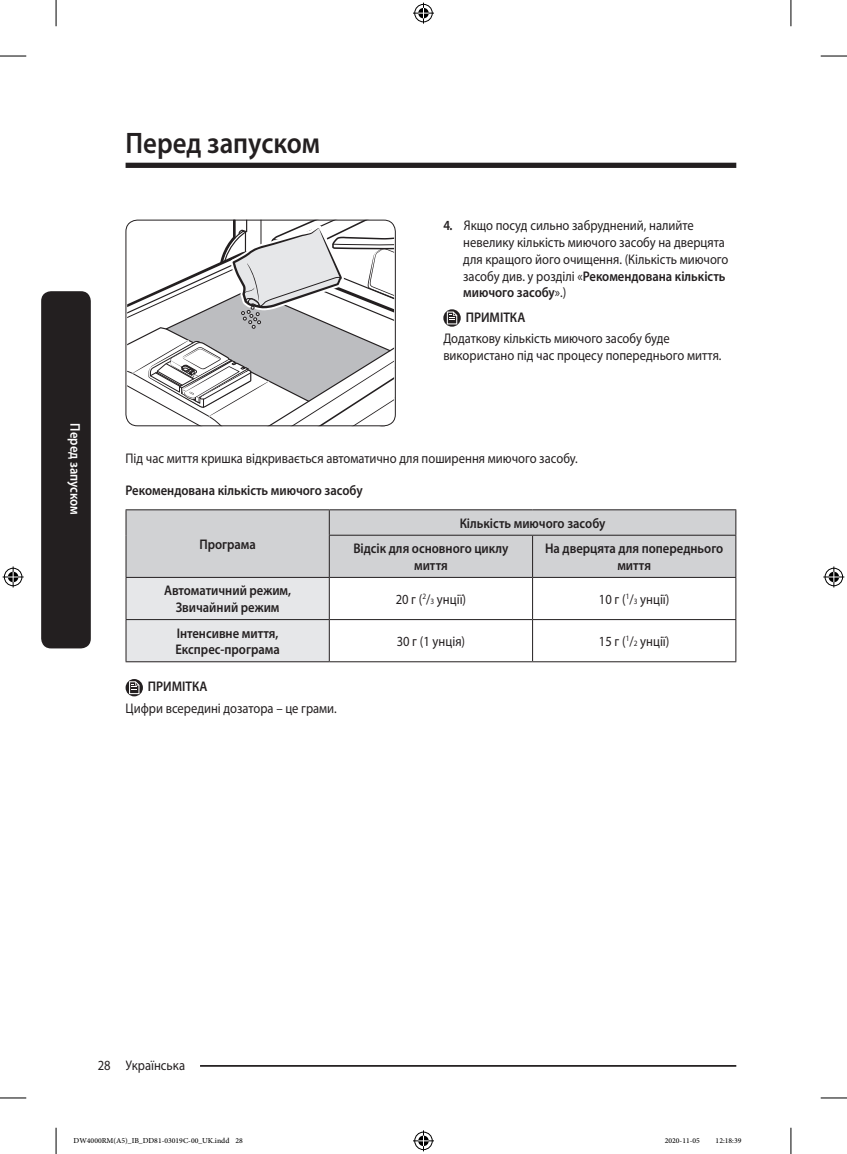
<style>
.page{position:relative;width:847px;height:1154px;background:#fff}
.page>*{position:absolute;margin:0;border:0;box-sizing:border-box;transform-origin:0 0}
.t1{font:600 29.75px "Myriad Pro";color:#231f20;scale:.9 1}
.t2{font:14px/16.8px "Myriad Pro";color:#231f20;scale:.9 1}
.t3{font:600 14px/16.8px "Myriad Pro";color:#231f20;scale:.9 1}
.t4{font:600 14px "Myriad Pro";color:#fff;scale:.9 1}
.t5{font:10.5px "Adobe Arabic";color:#000}
.s1{font-weight:600}
.s2{font-size:8.22px}
</style>
<div class="page">
<hr style="left:125px;top:1065px;width:611px;height:2px;background:#231f20">
<div style="left:111px;top:1055px;width:89px;height:17px;background:#fff"></div>
<div style="left:41px;top:291px;width:50px;height:357px;background:#231f20;border-radius:10px"></div>
<div style="left:125px;top:163px;width:611px;height:5px;background:#231f20"></div>
<svg style="left:127px;top:220px;width:267px;height:206px"></svg>
<div style="left:125px;top:220px;width:270px;height:206px;border:1px solid #231f20;border-radius:12px"></div>
<svg style="left:443px;top:309px;width:17px;height:18px"></svg>
<svg style="left:446px;top:311px;width:11px;height:13px"></svg>
<hr style="left:125px;top:509px;width:204px;height:1px;background:#231f20">
<hr style="left:329px;top:509px;width:203px;height:1px;background:#231f20">
<hr style="left:532px;top:509px;width:204px;height:1px;background:#231f20">
<svg style="left:125px;top:510px;width:611px;height:151px"></svg>
<hr style="left:125px;top:535px;width:1px;height:42px;background:#231f20">
<hr style="left:329px;top:535px;width:203px;height:1px;background:#231f20">
<hr style="left:329px;top:536px;width:1px;height:41px;background:#231f20">
<hr style="left:532px;top:535px;width:204px;height:1px;background:#231f20">
<hr style="left:532px;top:536px;width:1px;height:41px;background:#231f20">
<hr style="left:735px;top:536px;width:1px;height:41px;background:#231f20">
<hr style="left:125px;top:577px;width:204px;height:1px;background:#231f20">
<hr style="left:125px;top:578px;width:1px;height:41px;background:#231f20">
<hr style="left:329px;top:577px;width:203px;height:1px;background:#231f20">
<hr style="left:329px;top:578px;width:1px;height:41px;background:#231f20">
<hr style="left:532px;top:577px;width:204px;height:1px;background:#231f20">
<hr style="left:532px;top:578px;width:1px;height:41px;background:#231f20">
<hr style="left:735px;top:578px;width:1px;height:41px;background:#231f20">
<hr style="left:125px;top:619px;width:204px;height:1px;background:#231f20">
<hr style="left:125px;top:620px;width:1px;height:41px;background:#231f20">
<hr style="left:329px;top:619px;width:203px;height:1px;background:#231f20">
<hr style="left:329px;top:620px;width:1px;height:41px;background:#231f20">
<hr style="left:532px;top:619px;width:204px;height:1px;background:#231f20">
<hr style="left:532px;top:620px;width:1px;height:41px;background:#231f20">
<hr style="left:735px;top:620px;width:1px;height:41px;background:#231f20">
<hr style="left:125px;top:661px;width:204px;height:1px;background:#231f20">
<hr style="left:329px;top:661px;width:203px;height:1px;background:#231f20">
<hr style="left:532px;top:661px;width:204px;height:1px;background:#231f20">
<svg style="left:125px;top:679px;width:18px;height:17px"></svg>
<svg style="left:129px;top:681px;width:10px;height:13px"></svg>
<svg style="left:0;top:56px;width:26px;height:1px"></svg>
<svg style="left:820px;top:56px;width:26px;height:1px"></svg>
<svg style="left:0;top:1097px;width:26px;height:1px"></svg>
<svg style="left:820px;top:1097px;width:26px;height:1px"></svg>
<svg style="left:56px;top:0;width:1px;height:26px"></svg>
<svg style="left:56px;top:1128px;width:1px;height:26px"></svg>
<svg style="left:790px;top:0;width:1px;height:26px"></svg>
<svg style="left:790px;top:1128px;width:1px;height:26px"></svg>
<svg style="left:413px;top:3px;width:21px;height:21px"></svg>
<svg style="left:413px;top:1130px;width:21px;height:21px"></svg>
<svg style="left:3px;top:566px;width:21px;height:21px"></svg>
<svg style="left:823px;top:566px;width:21px;height:21px"></svg>
<p class="t4" style="left:84px;top:423px;width:103px;rotate:90deg">Перед запуском</p>
<h1 class="t1" style="left:125px;top:124px;width:217px">Перед запуском</h1>
<p class="t2" style="left:463px;top:217px;width:296px;text-indent:-20px"><span class="s1">4.</span> Якщо посуд сильно забруднений, налийте невелику кількість миючого засобу на дверцята для кращого його очищення. (Кількість миючого засобу див. у розділі «<span class="s1">Рекомендована кількість миючого засобу</span>».)</p>
<p class="t3" style="left:465px;top:308px;width:68px">ПРИМІТКА</p>
<p class="t2" style="left:443px;top:330px;width:310px">Додаткову кількість миючого засобу буде використано під час процесу попереднього миття.</p>
<p class="t2" style="left:125px;top:449px;width:503px">Під час миття кришка відкривається автоматично для поширення миючого засобу.</p>
<p class="t3" style="left:125px;top:481px;width:265px">Рекомендована кількість миючого засобу</p>
<p class="t3" style="left:199px;top:535px;width:64px">Програма</p>
<p class="t3" style="left:353px;top:510px;width:281px;line-height:25.4px;text-indent:106px">Кількість миючого засобу<br>Відсік для основного циклу</p>
<p class="t3" style="left:414px;top:556px;width:39px">миття</p>
<p class="t3" style="left:545px;top:540px;width:199px;text-align:center">На дверцята для попереднього миття</p>
<p class="t3" style="left:164px;top:582px;width:143px;text-align:center">Автоматичний режим,<br>Звичайний режим</p>
<p class="t2" style="left:395px;top:590px;width:80px">20 г (<sup>2</sup>/<span class="s2">3</span> унції)</p>
<p class="t2" style="left:598px;top:590px;width:80px">10 г (<sup>1</sup>/<span class="s2">3</span> унції)</p>
<p class="t3" style="left:175px;top:624px;width:117px">Інтенсивне миття,<br>Експрес-програма</p>
<p class="t2" style="left:396px;top:632px;width:78px">30 г (1 унція)</p>
<p class="t2" style="left:598px;top:632px;width:80px">15 г (<sup>1</sup>/<span class="s2">2</span> унції)</p>
<p class="t3" style="left:148px;top:678px;width:68px">ПРИМІТКА</p>
<p class="t2" style="left:125px;top:700px;width:236px">Цифри всередині дозатора – це грами.</p>
<p class="t2" style="left:98px;top:1056px;width:99px">28 Українська</p>
<p class="t5" style="left:74px;top:1133px;width:171px">DW4000RM(A5)_IB_DD81-03019C-00_UK.indd 28</p>
<p class="t5" style="left:664px;top:1133px;width:37px">2020-11-05</p>
<p class="t5" style="left:715px;top:1133px;width:27px">12:18:39</p>
</div>
